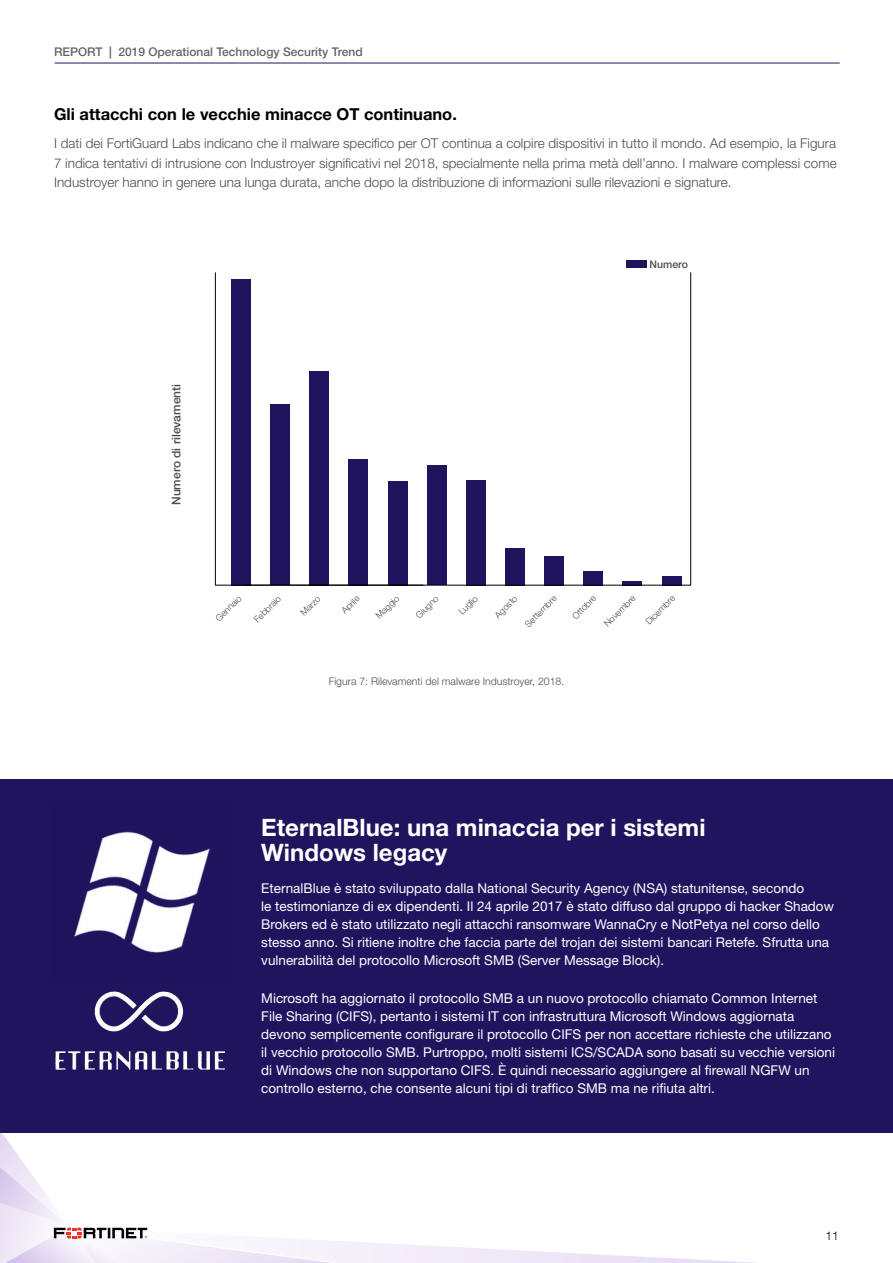
<style>
.page{position:relative;width:893px;height:1263px;background:#fff}
.page>*{position:absolute;margin:0;border:0;box-sizing:border-box;transform-origin:0 0}
.t1{font:700 24px/25.5px "Helvetica Neue LT Pro";color:#fff}
.t2{font:700 16.5px "Helvetica Neue LT Pro";color:#000}
.t3{font:13.5px/18px "Helvetica Neue LT Pro";color:#fff}
.t4{font:300 13.5px/19.5px "Helvetica Neue LT Pro";color:#4d4d4f;text-align:justify}
.t5{font:500 12px "Helvetica Neue LT Pro";color:#636466}
.t6{font:500 12px "Helvetica Neue LT Pro";color:#4d4d4f}
.t7{font:300 12px "Helvetica Neue LT Pro";color:#000}
.t8{font:300 10.5px "Helvetica Neue LT Pro";color:#4d4d4f}
.t9{font:500 10.5px "Helvetica Neue LT Pro";color:#4d4d4f}
.t10{font:300 9px "Helvetica Neue LT Pro";color:#4d4d4f}
.s1{font-weight:700}
</style>
<div class="page">
<hr style="left:55px;top:63px;width:785px;height:1px;background:#21145f">
<svg style="left:0;top:1132px;width:893px;height:131px"></svg>
<div style="left:231px;top:279px;width:20px;height:306px;background:#21145f"></div>
<div style="left:627px;top:260px;width:20px;height:7px;background:#21145f"></div>
<div style="left:270px;top:404px;width:20px;height:181px;background:#21145f"></div>
<div style="left:309px;top:371px;width:20px;height:214px;background:#21145f"></div>
<div style="left:348px;top:459px;width:20px;height:126px;background:#21145f"></div>
<div style="left:388px;top:481px;width:19px;height:104px;background:#21145f"></div>
<div style="left:427px;top:465px;width:19px;height:120px;background:#21145f"></div>
<div style="left:466px;top:480px;width:20px;height:105px;background:#21145f"></div>
<div style="left:505px;top:548px;width:20px;height:37px;background:#21145f"></div>
<div style="left:544px;top:556px;width:20px;height:29px;background:#21145f"></div>
<div style="left:583px;top:571px;width:20px;height:14px;background:#21145f"></div>
<svg style="left:623px;top:581px;width:19px;height:4px"></svg>
<div style="left:662px;top:576px;width:19px;height:9px;background:#21145f"></div>
<hr style="left:215px;top:585px;width:476px;height:1px;background:#000">
<hr style="left:690px;top:272px;width:1px;height:313px;background:#000">
<hr style="left:215px;top:272px;width:1px;height:313px;background:#000">
<div style="left:0;top:779px;width:893px;height:353px;background:#21145f"></div>
<img style="left:95px;top:991px;width:46px;height:40px">
<img style="left:74px;top:832px;width:136px;height:121px">
<p class="t5" style="left:54px;top:44px;width:310px">REPORT <span class="s1">|</span> 2019 Operational Technology Security Trend</p>
<p class="t2" style="left:54px;top:104px;width:404px">Gli attacchi con le vecchie minacce OT continuano.</p>
<p class="t4" style="left:54px;top:133px;width:784px">I dati dei FortiGuard Labs indicano che il malware specifico per OT continua a colpire dispositivi in tutto il mondo. Ad esempio, la Figura 7 indica tentativi di intrusione con Industroyer significativi nel 2018, specialmente nella prima metà dell’anno. I malware complessi come Industroyer hanno in genere una lunga durata, anche dopo la distribuzione di informazioni sulle rilevazioni e signature.</p>
<p class="t9" style="left:650px;top:258px;width:40px">Numero</p>
<p class="t6" style="left:169px;top:505px;width:123px;rotate:-90deg">Numero di rilevamenti</p>
<p class="t10" style="left:252px;top:617px;width:36px;rotate:-45deg">Febbraio</p>
<p class="t10" style="left:413px;top:613px;width:30px;rotate:-45deg">Giugno</p>
<p class="t10" style="left:570px;top:614px;width:31px;rotate:-45deg">Ottobre</p>
<p class="t10" style="left:298px;top:610px;width:26px;rotate:-45deg">Marzo</p>
<p class="t10" style="left:456px;top:609px;width:25px;rotate:-45deg">Luglio</p>
<p class="t10" style="left:602px;top:621px;width:42px;rotate:-45deg">Novembre</p>
<p class="t10" style="left:339px;top:608px;width:23px;rotate:-45deg">Aprile</p>
<p class="t10" style="left:492px;top:612px;width:29px;rotate:-45deg">Agosto</p>
<p class="t10" style="left:643px;top:619px;width:39px;rotate:-45deg">Dicembre</p>
<p class="t10" style="left:213px;top:616px;width:34px;rotate:-45deg">Gennaio</p>
<p class="t10" style="left:373px;top:613px;width:30px;rotate:-45deg">Maggio</p>
<p class="t10" style="left:523px;top:621px;width:42px;rotate:-45deg">Settembre</p>
<p class="t8" style="left:329px;top:675px;width:237px">Figura 7: Rilevamenti del malware Industroyer, 2018.</p>
<h1 class="t1" style="left:261px;top:814px;width:446px">EternalBlue: una minaccia per i sistemi<br>Windows legacy</h1>
<p class="t3" style="left:261px;top:879px;width:574px">EternalBlue è stato sviluppato dalla National Security Agency (NSA) statunitense, secondo<br>le testimonianze di ex dipendenti. Il 24 aprile 2017 è stato diffuso dal gruppo di hacker Shadow Brokers ed è stato utilizzato negli attacchi ransomware WannaCry e NotPetya nel corso dello stesso anno. Si ritiene inoltre che faccia parte del trojan dei sistemi bancari Retefe. Sfrutta una vulnerabilità del protocollo Microsoft SMB (Server Message Block).</p>
<p class="t3" style="left:261px;top:989px;width:575px">Microsoft ha aggiornato il protocollo SMB a un nuovo protocollo chiamato Common Internet File Sharing (CIFS), pertanto i sistemi IT con infrastruttura Microsoft Windows aggiornata devono semplicemente configurare il protocollo CIFS per non accettare richieste che utilizzano il vecchio protocollo SMB. Purtroppo, molti sistemi ICS/SCADA sono basati su vecchie versioni di Windows che non supportano CIFS. È quindi necessario aggiungere al firewall NGFW un controllo esterno, che consente alcuni tipi di traffico SMB ma ne rifiuta altri.</p>
<p class="t7" style="left:826px;top:1229px;width:15px">11</p>
</div>
